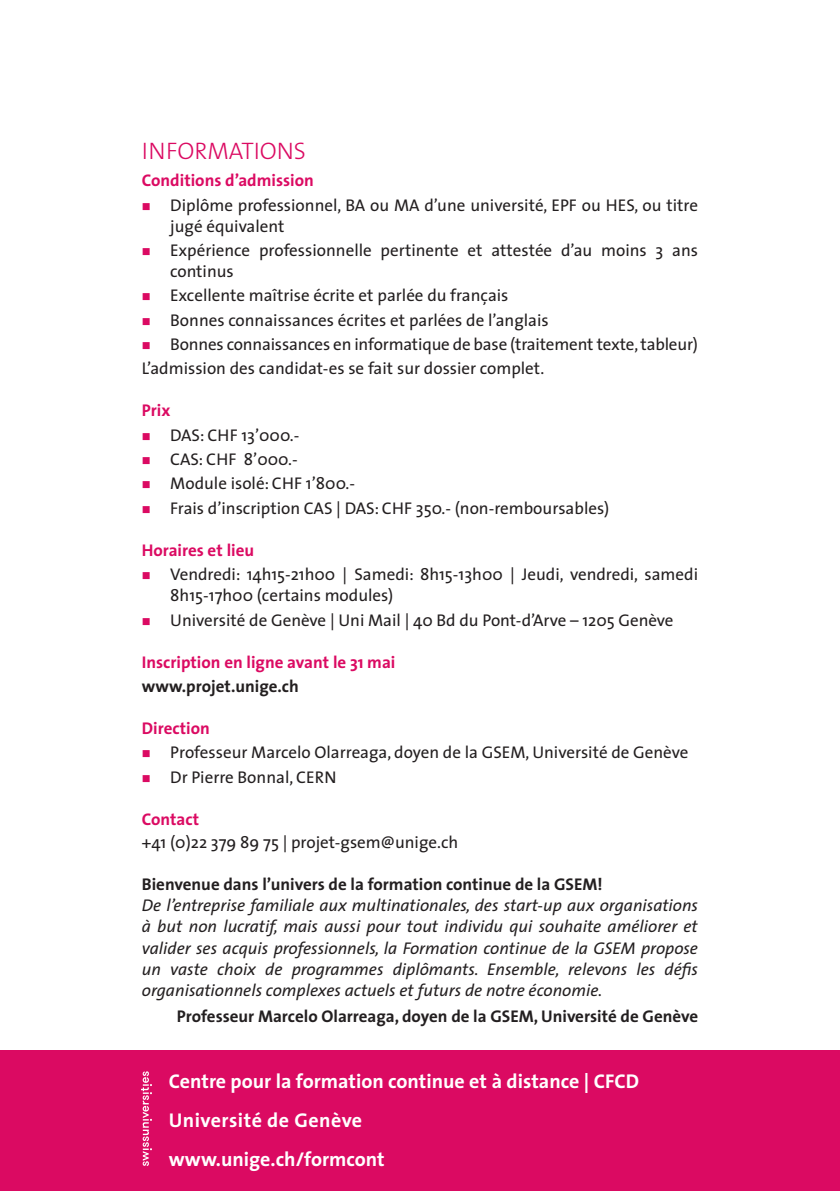
<style>
.page{position:relative;width:840px;height:1191px;background:#fff}
.page>*{position:absolute;margin:0;border:0;box-sizing:border-box;transform-origin:0 0}
.texte{font:300 24px "The Sans";color:#db0a62}
.t1{font:700 20px "The Sans";color:#fff}
.t2{font:700 20px "The Sans";letter-spacing:.025em;color:#fff}
.retrait5{font:17px/21px "The Sans";color:#231f20}
.texte-2{font:italic 17px/21px "The Sans";color:#231f20;text-align:justify}
.texte-3{font:700 17px "The Sans";color:#231f20}
.texte-espace1{font:17px "The Sans";color:#231f20}
.texte-4{font:700 17px "The Sans";color:#db0a62}
.texte-5{font:17px "The Sans";color:#231f20}
.s1{color:#db0a62}
</style>
<div class="page">
<div style="left:0;top:1050px;width:839px;height:141px;background:#db0a62"></div>
<svg style="left:141px;top:1071px;width:11px;height:95px"></svg>
<p class="texte" style="left:142px;top:131px;width:166px">INFORMATIONS</p>
<p class="texte-4" style="left:142px;top:166px;width:173px">Conditions d’admission</p>
<p class="retrait5" style="left:170px;top:194px;width:529px;text-indent:-28px"><span class="s1">■</span> Diplôme professionnel, BA ou MA d’une université, EPF ou HES, ou titre jugé équivalent</p>
<p class="retrait5" style="left:170px;top:239px;width:529px;text-indent:-28px"><span class="s1">■</span> Expérience professionnelle pertinente et attestée d’au moins 3 ans continus</p>
<p class="retrait5" style="left:142px;top:285px;width:368px"><span class="s1">■</span> Excellente maîtrise écrite et parlée du français</p>
<p class="retrait5" style="left:142px;top:309px;width:408px"><span class="s1">■</span> Bonnes connaissances écrites et parlées de l’anglais</p>
<p class="retrait5" style="left:142px;top:333px;width:557px"><span class="s1">■</span> Bonnes connaissances en informatique de base (traitement texte, tableur)</p>
<p class="texte-espace1" style="left:142px;top:354px;width:404px">L’admission des candidat-es se fait sur dossier complet.</p>
<p class="texte-4" style="left:142px;top:396px;width:30px">Prix</p>
<p class="retrait5" style="left:142px;top:424px;width:159px"><span class="s1">■</span> DAS: CHF 13’000.-</p>
<p class="retrait5" style="left:142px;top:448px;width:157px"><span class="s1">■</span> CAS: CHF 8’000.-</p>
<p class="retrait5" style="left:142px;top:473px;width:214px"><span class="s1">■</span> Module isolé: CHF 1’800.-</p>
<p class="retrait5" style="left:142px;top:497px;width:468px"><span class="s1">■</span> Frais d’inscription CAS | DAS: CHF 350.- (non-remboursables)</p>
<p class="texte-4" style="left:142px;top:536px;width:114px">Horaires et lieu</p>
<p class="retrait5" style="left:170px;top:563px;width:529px;text-indent:-28px"><span class="s1">■</span> Vendredi: 14h15-21h00 | Samedi: 8h15-13h00 | Jeudi, vendredi, samedi<br>8h15-17h00 (certains modules)</p>
<p class="texte-espace1" style="left:142px;top:606px;width:533px"><span class="s1">■</span> Université de Genève | Uni Mail | 40 Bd du Pont-d’Arve – 1205 Genève</p>
<p class="texte-4" style="left:142px;top:648px;width:255px">Inscription en ligne avant le 31 mai</p>
<p class="texte-3" style="left:142px;top:671px;width:158px">www.projet.unige.ch</p>
<p class="texte-4" style="left:142px;top:713px;width:69px">Direction</p>
<p class="retrait5" style="left:142px;top:741px;width:547px"><span class="s1">■</span> Professeur Marcelo Olarreaga, doyen de la GSEM, Université de Genève</p>
<p class="retrait5" style="left:142px;top:766px;width:196px"><span class="s1">■</span> Dr Pierre Bonnal, CERN</p>
<p class="texte-4" style="left:142px;top:804px;width:59px">Contact</p>
<p class="texte-5" style="left:142px;top:828px;width:318px">+41 (0)22 379 89 75 | projet-gsem@unige.ch</p>
<p class="texte-3" style="left:142px;top:870px;width:462px">Bienvenue dans l’univers de la formation continue de la GSEM!</p>
<p class="texte-2" style="left:142px;top:894px;width:557px">De l’entreprise familiale aux multinationales, des start-up aux organisations à but non lucratif, mais aussi pour tout individu qui souhaite améliorer et valider ses acquis professionnels, la Formation continue de la GSEM propose un vaste choix de programmes diplômants. Ensemble, relevons les défis organisationnels complexes actuels et futurs de notre économie.</p>
<p class="texte-3" style="left:177px;top:1002px;width:522px">Professeur Marcelo Olarreaga, doyen de la GSEM, Université de Genève</p>
<p class="t1" style="left:169px;top:1064px;width:471px">Centre pour la formation continue et à distance | CFCD</p>
<p class="t2" style="left:169px;top:1103px;width:195px">Université de Genève</p>
<p class="t1" style="left:169px;top:1142px;width:217px">www.unige.ch/formcont</p>
</div>
